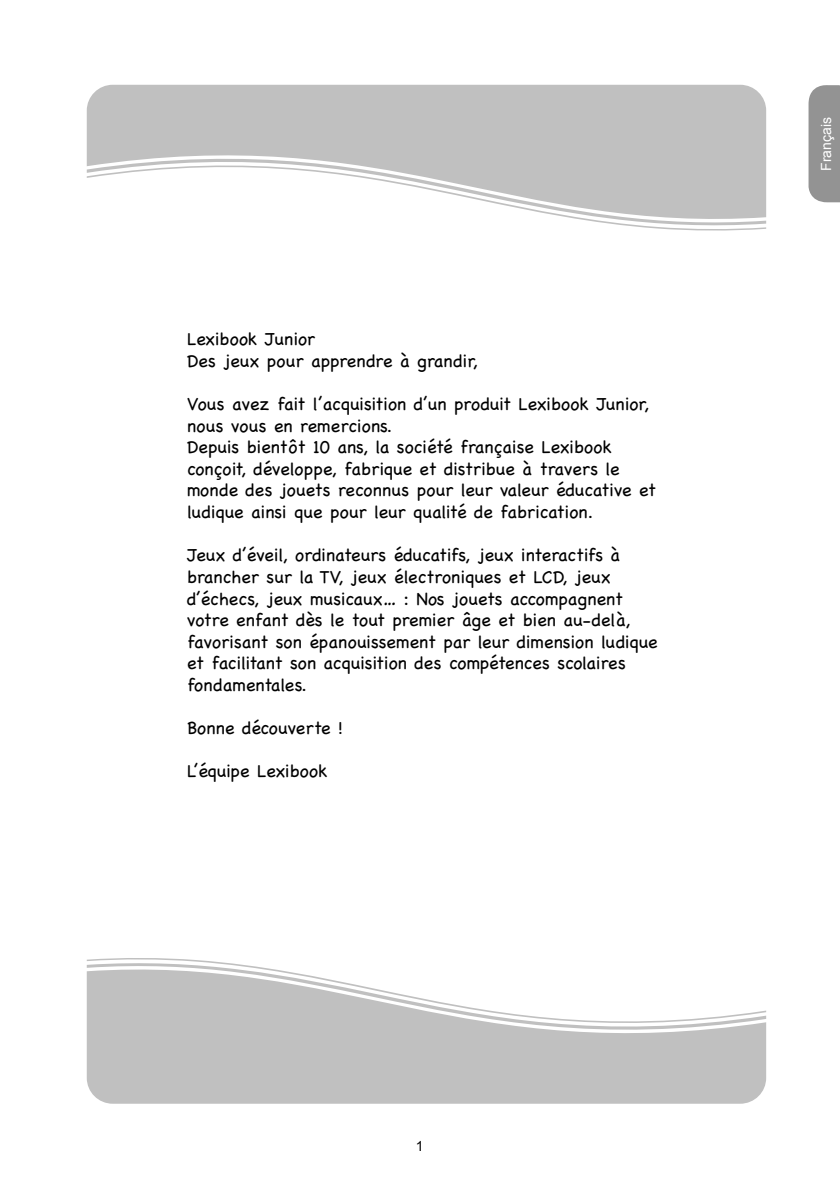
<style>
.page{position:relative;width:840px;height:1191px;background:#fff}
.page>*{position:absolute;margin:0;border:0;box-sizing:border-box;transform-origin:0 0}
.Intro_text{font:18px/21.6px "Chalkboard";color:#000}
.t1{font:14px "VU Arial";color:#fff}
.t2{font:14px "Arial";color:#000}
</style>
<div class="page">
<svg style="left:808px;top:85px;width:31px;height:117px;background:#989898"></svg>
<div style="left:87px;top:85px;width:678px;height:59px;background:#c0c0c0"></div>
<svg style="left:87px;top:144px;width:678px;height:87px"></svg>
<div style="left:87px;top:1044px;width:678px;height:59px;background:#c0c0c0"></div>
<svg style="left:87px;top:958px;width:678px;height:86px"></svg>
<p class="Intro_text" style="left:187px;top:328px;width:129px">Lexibook Junior</p>
<p class="Intro_text" style="left:187px;top:350px;width:292px">Des jeux pour apprendre à grandir,</p>
<p class="Intro_text" style="left:187px;top:393px;width:463px">Vous avez fait l’acquisition d’un produit Lexibook Junior, nous vous en remercions.</p>
<p class="Intro_text" style="left:187px;top:436px;width:470px">Depuis bientôt 10 ans, la société française Lexibook conçoit, développe, fabrique et distribue à travers le monde des jouets reconnus pour leur valeur éducative et ludique ainsi que pour leur qualité de fabrication.</p>
<p class="Intro_text" style="left:187px;top:544px;width:472px">Jeux d’éveil, ordinateurs éducatifs, jeux interactifs à brancher sur la TV, jeux électroniques et LCD, jeux d’échecs, jeux musicaux… : Nos jouets accompagnent votre enfant dès le tout premier âge et bien au-delà, favorisant son épanouissement par leur dimension ludique et facilitant son acquisition des compétences scolaires fondamentales.</p>
<p class="Intro_text" style="left:187px;top:717px;width:157px">Bonne découverte !</p>
<p class="Intro_text" style="left:187px;top:760px;width:142px">L’équipe Lexibook</p>
<p class="t2" style="left:415px;top:1138px;width:9px">1</p>
<p class="t1" style="left:816px;top:171px;width:55px;rotate:-90deg">Français</p>
</div>
